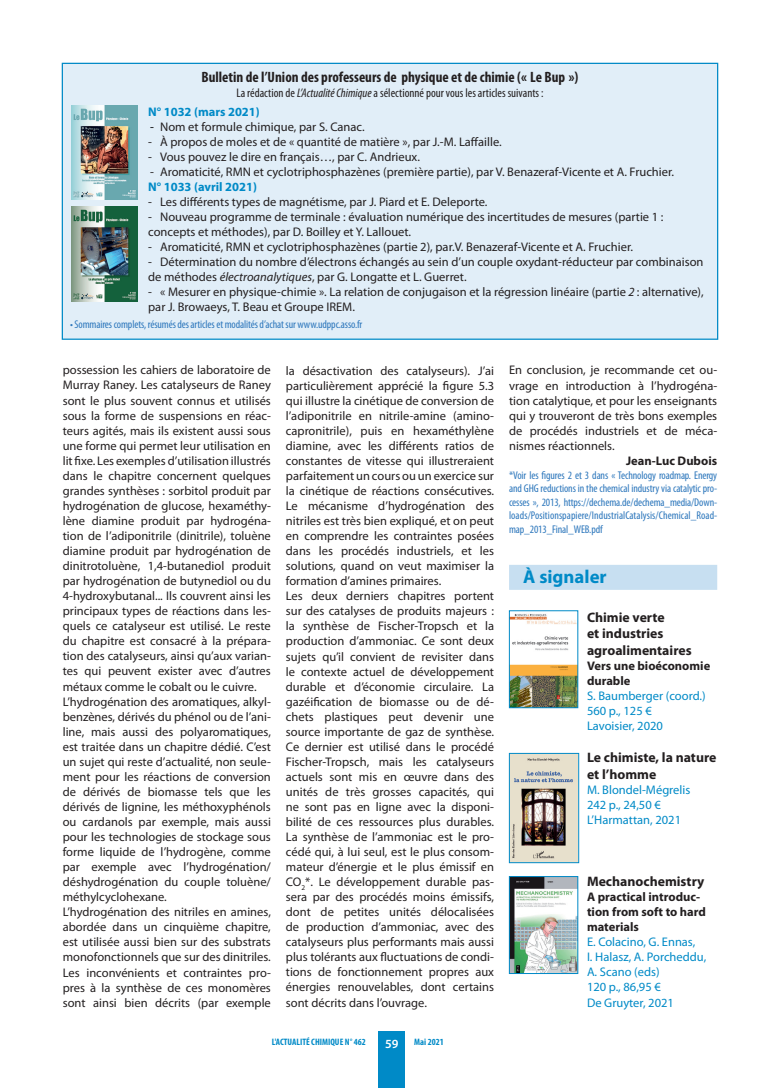
<style>
.page{position:relative;width:780px;height:1088px;background:#fff}
.page>*{position:absolute;margin:0;border:0;box-sizing:border-box;transform-origin:0 0}
.t1{font:700 18.75px "Myriad Pro";color:#008ac7}
.t2{font:700 condensed 15px "Myriad Pro";color:#231f20}
.t3{font:700 13.75px/16.6px "Myriad Pro";color:#231f20}
.t4{font:12.5px/15px "Myriad Pro";color:#231f20}
.t5{font:12.5px/15.1px "Myriad Pro";color:#008ac7}
.t6{font:condensed 12.5px/18.5px "Myriad Pro";color:#231f20}
.t7{font:700 12.5px/15.1px "Myriad Pro";color:#231f20}
.t8{font:700 12.5px "Myriad Pro";color:#008ac7}
.t9{font:600 12.5px "Myriad Pro";color:#fff}
.t10{font:condensed 11.25px/13.6px "Myriad Pro";letter-spacing:-.01em;color:#2d77bc;text-align:justify}
.t11{font:700 condensed 9.38px "Myriad Pro";color:#008ac7}
.s1{font-style:italic}
.s2{font-weight:700;font-stretch:normal;color:#008ac7}
.s3{color:#000001}
</style>
<div class="page">
<div style="left:378px;top:1031px;width:27px;height:57px;background:#008ac7"></div>
<div style="left:509px;top:565px;width:208px;height:25px;background:#c7dff1"></div>
<div style="left:62px;top:63px;width:655px;height:276px;background:#e1eef8"></div>
<div style="left:62px;top:63px;width:656px;height:277px;border:1px solid #008ac7"></div>
<img style="left:71px;top:105px;width:67px;height:95px">
<img style="left:71px;top:207px;width:67px;height:94px">
<img style="left:511px;top:614px;width:65px;height:92px">
<div style="left:509px;top:610px;width:69px;height:98px;border:1px solid #008ac7"></div>
<img style="left:511px;top:755px;width:66px;height:106px">
<div style="left:509px;top:753px;width:70px;height:110px;border:1px solid #008ac7"></div>
<img style="left:511px;top:878px;width:65px;height:94px">
<div style="left:509px;top:876px;width:69px;height:98px;border:1px solid #008ac7"></div>
<p class="t2" style="left:201px;top:68px;width:378px">Bulletin de l’Union des professeurs de physique et de chimie (« Le Bup »)</p>
<p class="t6" style="left:148px;top:84px;width:397px;text-indent:88px">La rédaction de <span class="s1">L’Actualité Chimique</span> a sélectionné pour vous les articles suivants :<br><span class="s2">N° 1032 (mars 2021)</span></p>
<p class="t4" style="left:150px;top:119px;width:216px"><span class="s3">-</span> Nom et formule chimique, par S. Canac.</p>
<p class="t4" style="left:148px;top:134px;width:355px">- À propos de moles et de « quantité de matière », par J.-M. Laffaille.</p>
<p class="t4" style="left:148px;top:149px;width:273px">- Vous pouvez le dire en français…, par C. Andrieux.</p>
<p class="t4" style="left:150px;top:164px;width:525px">- Aromaticité, RMN et cyclotriphosphazènes (première partie), par V. Benazeraf-Vicente et A. Fruchier.</p>
<p class="t8" style="left:148px;top:178px;width:110px">N° 1033 (avril 2021)</p>
<p class="t4" style="left:148px;top:194px;width:341px">- Les différents types de magnétisme, par J. Piard et E. Deleporte.</p>
<p class="t4" style="left:148px;top:209px;width:517px">- Nouveau programme de terminale : évaluation numérique des incertitudes de mesures (partie 1 : concepts et méthodes), par D. Boilley et Y. Lallouet.</p>
<p class="t4" style="left:148px;top:239px;width:486px">- Aromaticité, RMN et cyclotriphosphazènes (partie 2), par.V. Benazeraf-Vicente et A. Fruchier.</p>
<p class="t4" style="left:148px;top:254px;width:556px">- Détermination du nombre d’électrons échangés au sein d’un couple oxydant-réducteur par combinaison de méthodes <span class="s1">électroanalytiques</span>, par G. Longatte et L. Guerret.</p>
<p class="t4" style="left:148px;top:284px;width:557px">- « Mesurer en physique-chimie ». La relation de conjugaison et la régression linéaire (partie <span class="s1">2</span> : alternative), par J. Browaeys, T. Beau et Groupe IREM.</p>
<p class="t10" style="left:70px;top:317px;width:294px">• Sommaires complets, résumés des articles et modalités d’achat sur www.udppc.asso.fr</p>
<p class="t4" style="left:63px;top:362px;width:210px">possession les cahiers de laboratoire de Murray Raney. Les catalyseurs de Raney sont le plus souvent connus et utilisés sous la forme de suspensions en réac&shy;teurs agités, mais ils existent aussi sous une forme qui permet leur utilisation en lit fixe. Les exemples d’utilisation illustrés dans le chapitre concernent quelques grandes synthèses : sorbitol produit par hydrogénation de glucose, hexaméthy&shy;lène diamine produit par hydrogéna&shy;tion de l’adiponitrile (dinitrile), toluène diamine produit par hydrogénation de dinitrotoluène, 1,4-butanediol produit par hydrogénation de butynediol ou du 4-hydroxybutanal... Ils couvrent ainsi les principaux types de réactions dans les&shy;quels ce catalyseur est utilisé. Le reste du chapitre est consacré à la prépara&shy;tion des catalyseurs, ainsi qu’aux varian&shy;tes qui peuvent exister avec d’autres métaux comme le cobalt ou le cuivre.<br>L’hydrogénation des aromatiques, alkyl&shy;benzènes, dérivés du phénol ou de l’ani&shy;line, mais aussi des polyaromatiques, est traitée dans un chapitre dédié. C’est un sujet qui reste d’actualité, non seule&shy;ment pour les réactions de conversion de dérivés de biomasse tels que les dérivés de lignine, les méthoxyphénols ou cardanols par exemple, mais aussi pour les technologies de stockage sous forme liquide de l’hydrogène, comme par exemple avec l’hydrogénation/ déshydrogénation du couple toluène/ méthylcyclohexane.<br>L’hydrogénation des nitriles en amines, abordée dans un cinquième chapitre, est utilisée aussi bien sur des substrats monofonctionnels que sur des dinitriles.<br>Les inconvénients et contraintes pro&shy;pres à la synthèse de ces monomères sont ainsi bien décrits (par exemple</p>
<p class="t4" style="left:286px;top:363px;width:210px">la désactivation des catalyseurs). J’ai particulièrement apprécié la figure 5.3 qui illustre la cinétique de conversion de l’adiponitrile en nitrile-amine (amino&shy;capronitrile), puis en hexaméthylène diamine, avec les différents ratios de constantes de vitesse qui illustreraient parfaitement un cours ou un exercice sur la cinétique de réactions consécutives.<br>Le mécanisme d’hydrogénation des nitriles est très bien expliqué, et on peut en comprendre les contraintes posées dans les procédés industriels, et les solutions, quand on veut maximiser la formation d’amines primaires.<br>Les deux derniers chapitres portent sur des catalyses de produits majeurs : la synthèse de Fischer-Tropsch et la production d’ammoniac. Ce sont deux sujets qu’il convient de revisiter dans le contexte actuel de développement durable et d’économie circulaire. La gazéification de biomasse ou de dé&shy;chets plastiques peut devenir une source importante de gaz de synthèse.<br>Ce dernier est utilisé dans le procédé Fischer-Tropsch, mais les catalyseurs actuels sont mis en œuvre dans des unités de très grosses capacités, qui ne sont pas en ligne avec la disponi&shy;bilité de ces ressources plus durables.<br>La synthèse de l’ammoniac est le pro&shy;cédé qui, à lui seul, est le plus consom&shy;mateur d’énergie et le plus émissif en CO<sub>2</sub>*. Le développement durable pas&shy;sera par des procédés moins émissifs, dont de petites unités délocalisées de production d’ammoniac, avec des catalyseurs plus performants mais aussi plus tolérants aux fluctuations de condi&shy;tions de fonctionnement propres aux énergies renouvelables, dont certains sont décrits dans l’ouvrage.</p>
<p class="t4" style="left:509px;top:362px;width:210px;text-align:justify">En conclusion, je recommande cet ou&shy;vrage en introduction à l’hydrogéna&shy;tion catalytique, et pour les enseignants qui y trouveront de très bons exemples de procédés industriels et de méca&shy;nismes réactionnels.</p>
<p class="t7" style="left:626px;top:453px;width:93px">Jean-Luc Dubois</p>
<p class="t10" style="left:509px;top:468px;width:210px">*Voir les figures 2 et 3 dans « Technology roadmap. Energy and GHG reductions in the chemical industry via catalytic pro&shy;cesses », 2013, https://dechema.de/dechema_media/Down&shy;loads/Positionspapiere/IndustrialCatalysis/Chemical_Road&shy;map_2013_Final_WEB.pdf</p>
<h1 class="t1" style="left:523px;top:564px;width:85px">À signaler</h1>
<p class="t3" style="left:587px;top:608px;width:106px">Chimie verte<br>et industries agroalimentaires</p>
<p class="t7" style="left:587px;top:658px;width:125px">Vers une bioéconomie durable</p>
<p class="t5" style="left:587px;top:688px;width:120px">S. Baumberger (coord.)<br>560 p., 125 €<br>Lavoisier, 2020</p>
<p class="t3" style="left:587px;top:748px;width:131px">Le chimiste, la nature et l’homme</p>
<p class="t5" style="left:587px;top:782px;width:105px">M. Blondel-Mégrelis<br>242 p., 24,50 €<br>L’Harmattan, 2021</p>
<p class="t3" style="left:587px;top:872px;width:119px">Mechanochemistry</p>
<p class="t7" style="left:587px;top:888px;width:120px">A practical introduc&shy;tion from soft to hard materials</p>
<p class="t5" style="left:587px;top:934px;width:121px">E. Colacino, G. Ennas,<br>I. Halasz, A. Porcheddu,<br>A. Scano (eds)<br>120 p., 86,95 €<br>De Gruyter, 2021</p>
<p class="t11" style="left:272px;top:1036px;width:95px">L'ACTUALITÉ CHIMIQUE N° 462</p>
<p class="t9" style="left:385px;top:1035px;width:15px">59</p>
<p class="t11" style="left:414px;top:1036px;width:31px">Mai 2021</p>
</div>
